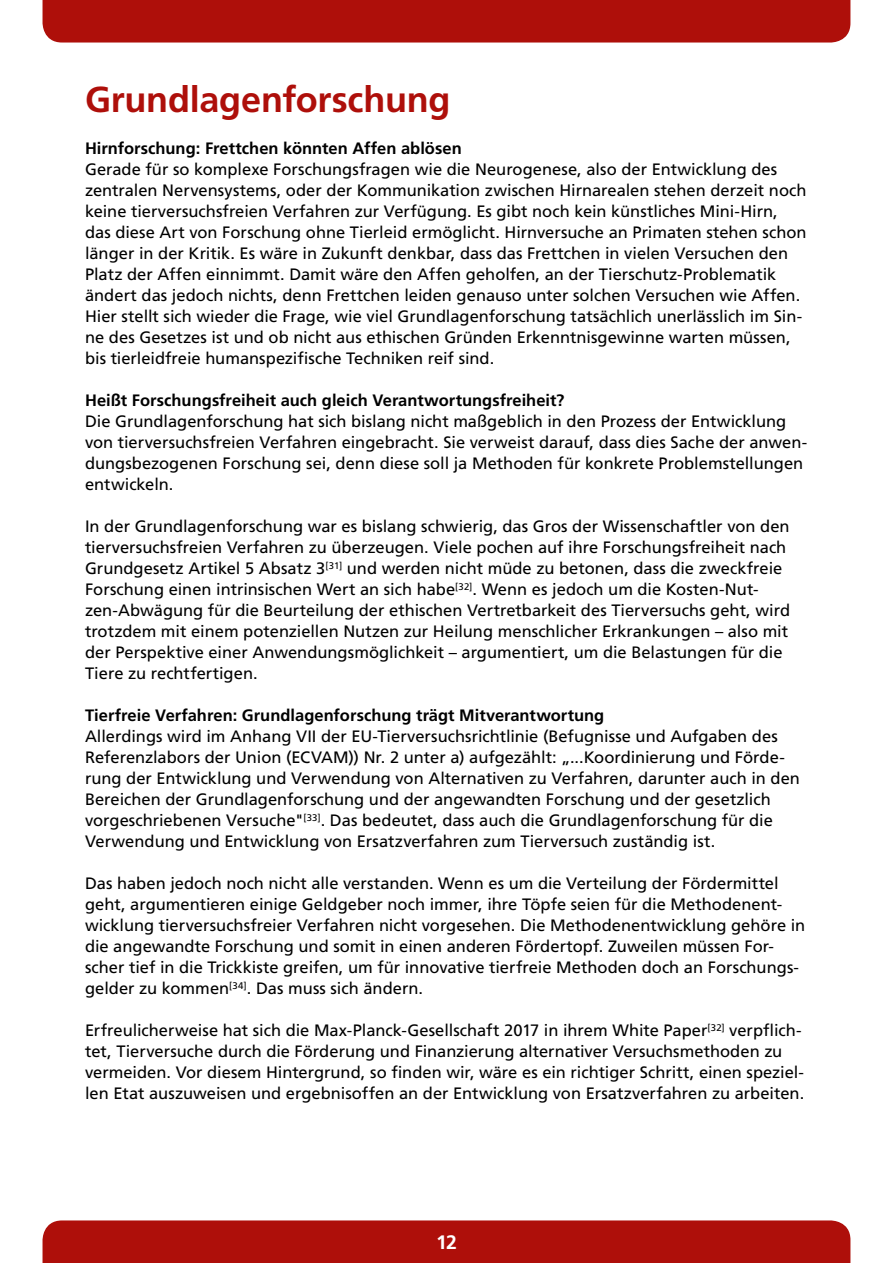
<style>
.page{position:relative;width:893px;height:1263px;background:#fff}
.page>*{position:absolute;margin:0;border:0;box-sizing:border-box;transform-origin:0 0}
.t1{font:700 36px "Frutiger LT Std";letter-spacing:-.005em;color:#ae0f0a}
.t2{font:700 19.5px "Frutiger LT Std";color:#fff}
.t3{font:16.5px/21px "Frutiger LT Std";color:#000}
.t4{font:700 16.5px "Frutiger LT Std";color:#000}
</style>
<div class="page">
<div style="left:43px;top:0;width:807px;height:43px;background:#ae0f0a"></div>
<div style="left:43px;top:1220px;width:807px;height:43px;background:#ae0f0a"></div>
<h1 class="t1" style="left:85px;top:78px;width:367px">Grundlagenforschung</h1>
<p class="t4" style="left:85px;top:139px;width:378px">Hirnforschung: Frettchen könnten Affen ablösen</p>
<p class="t3" style="left:85px;top:159px;width:723px">Gerade für so komplexe Forschungsfragen wie die Neurogenese, also der Entwicklung des zentralen Nervensystems, oder der Kommunikation zwischen Hirnarealen stehen derzeit noch keine tierversuchsfreien Verfahren zur Verfügung. Es gibt noch kein künstliches Mini-Hirn, das diese Art von Forschung ohne Tierleid ermöglicht. Hirnversuche an Primaten stehen schon länger in der Kritik. Es wäre in Zukunft denkbar, dass das Frettchen in vielen Versuchen den Platz der Affen einnimmt. Damit wäre den Affen geholfen, an der Tierschutz-Problematik ändert das jedoch nichts, denn Frettchen leiden genauso unter solchen Versuchen wie Affen.<br>Hier stellt sich wieder die Frage, wie viel Grundlagenforschung tatsächlich unerlässlich im Sin&shy;ne des Gesetzes ist und ob nicht aus ethischen Gründen Erkenntnisgewinne warten müssen, bis tierleidfreie humanspezifische Techniken reif sind.</p>
<p class="t4" style="left:85px;top:391px;width:481px">Heißt Forschungsfreiheit auch gleich Verantwortungsfreiheit?</p>
<p class="t3" style="left:85px;top:411px;width:724px">Die Grundlagenforschung hat sich bislang nicht maßgeblich in den Prozess der Entwicklung von tierversuchsfreien Verfahren eingebracht. Sie verweist darauf, dass dies Sache der anwen&shy;dungsbezogenen Forschung sei, denn diese soll ja Methoden für konkrete Problemstellungen entwickeln.</p>
<p class="t3" style="left:85px;top:516px;width:707px">In der Grundlagenforschung war es bislang schwierig, das Gros der Wissenschaftler von den tierversuchsfreien Verfahren zu überzeugen. Viele pochen auf ihre Forschungsfreiheit nach Grundgesetz Artikel 5 Absatz 3<sup>[31]</sup> und werden nicht müde zu betonen, dass die zweckfreie Forschung einen intrinsischen Wert an sich habe<sup>[32]</sup>. Wenn es jedoch um die Kosten-Nut&shy;zen-Abwägung für die Beurteilung der ethischen Vertretbarkeit des Tierversuchs geht, wird trotzdem mit einem potenziellen Nutzen zur Heilung menschlicher Erkrankungen – also mit der Perspektive einer Anwendungsmöglichkeit – argumentiert, um die Belastungen für die Tiere zu rechtfertigen.</p>
<p class="t4" style="left:85px;top:706px;width:521px">Tierfreie Verfahren: Grundlagenforschung trägt Mitverantwortung</p>
<p class="t3" style="left:85px;top:726px;width:716px">Allerdings wird im Anhang VII der EU-Tierversuchsrichtlinie (Befugnisse und Aufgaben des Referenzlabors der Union (ECVAM)) Nr. 2 unter a) aufgezählt: „...Koordinierung und Förde&shy;rung der Entwicklung und Verwendung von Alternativen zu Verfahren, darunter auch in den Bereichen der Grundlagenforschung und der angewandten Forschung und der gesetzlich vorgeschriebenen Versuche"<sup>[33]</sup>. Das bedeutet, dass auch die Grundlagenforschung für die Verwendung und Entwicklung von Ersatzverfahren zum Tierversuch zuständig ist.</p>
<p class="t3" style="left:85px;top:873px;width:722px">Das haben jedoch noch nicht alle verstanden. Wenn es um die Verteilung der Fördermittel geht, argumentieren einige Geldgeber noch immer, ihre Töpfe seien für die Methodenent&shy;wicklung tierversuchsfreier Verfahren nicht vorgesehen. Die Methodenentwicklung gehöre in die angewandte Forschung und somit in einen anderen Fördertopf. Zuweilen müssen For&shy;scher tief in die Trickkiste greifen, um für innovative tierfreie Methoden doch an Forschungs&shy;gelder zu kommen<sup>[34]</sup>. Das muss sich ändern.</p>
<p class="t3" style="left:85px;top:1020px;width:721px">Erfreulicherweise hat sich die Max-Planck-Gesellschaft 2017 in ihrem White Paper<sup>[32]</sup> verpflich&shy;tet, Tierversuche durch die Förderung und Finanzierung alternativer Versuchsmethoden zu vermeiden. Vor diesem Hintergrund, so finden wir, wäre es ein richtiger Schritt, einen speziel&shy;len Etat auszuweisen und ergebnisoffen an der Entwicklung von Ersatzverfahren zu arbeiten.</p>
<p class="t2" style="left:436px;top:1231px;width:22px">12</p>
</div>
